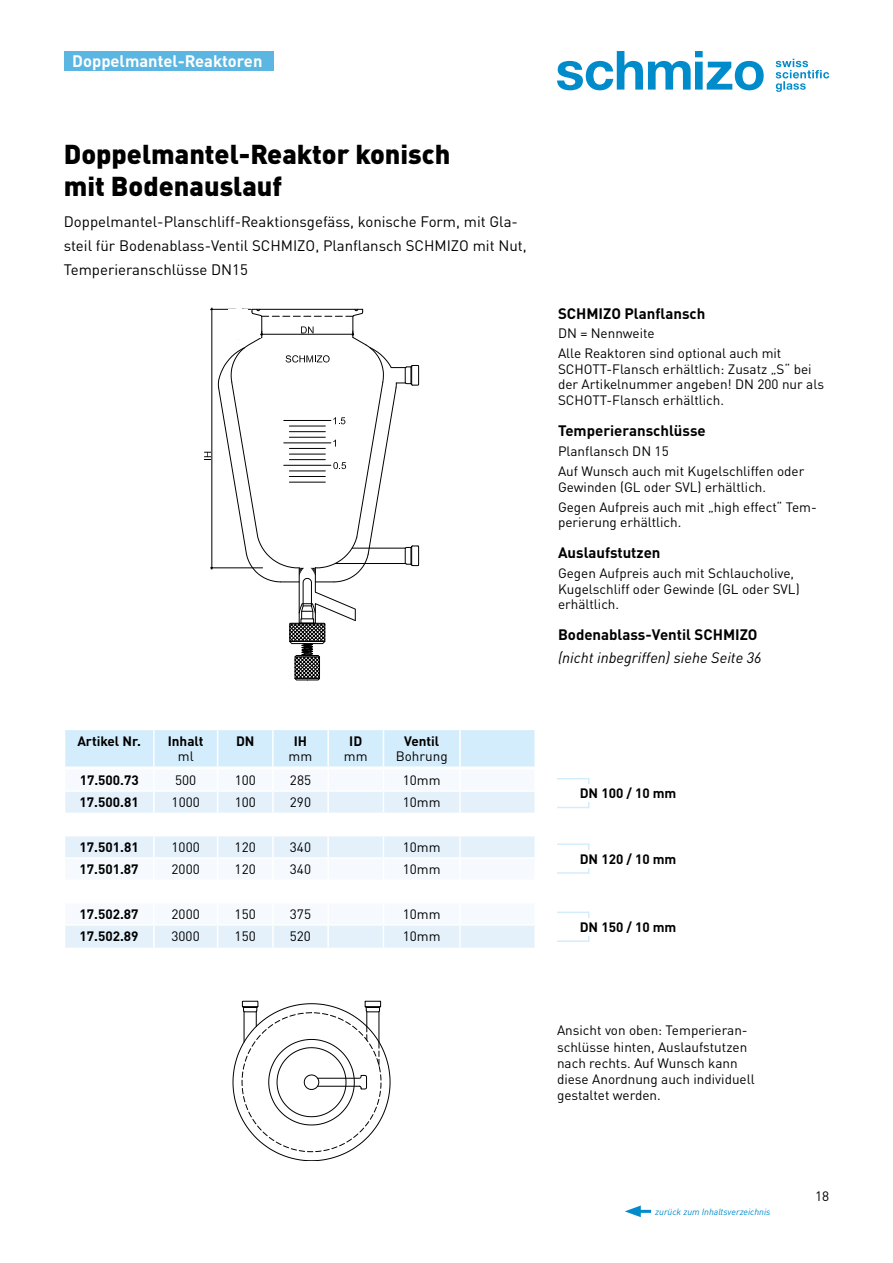
<style>
.page{position:relative;width:893px;height:1263px;background:#fff}
.page>*{position:absolute;margin:0;border:0;box-sizing:border-box;transform-origin:0 0}
.t1{font:900 27px/31.5px "DINOT";color:#000}
.t2{font:700 16.5px "DINOT";color:#fff}
.t3{font:15px/23.7px "DINOT";color:#000}
.t4{font:700 15px "DINOT";color:#000}
.t5{font:italic 15px "DINOT";color:#000}
.t6{font:13.5px/15.6px "DINOT";color:#000}
.t7{font:700 13.5px "DINOT";color:#000}
.t8{font:italic 9px "DINOT";color:#008bcb}
</style>
<div class="page">
<svg style="left:776px;top:59px;width:53px;height:33px"></svg>
<svg style="left:557px;top:51px;width:207px;height:39px"></svg>
<svg style="left:204px;top:307px;width:215px;height:374px"></svg>
<hr style="left:588px;top:912px;width:1px;height:30px;background:#d4edfc">
<hr style="left:557px;top:912px;width:32px;height:1px;background:#d4edfc">
<hr style="left:557px;top:940px;width:32px;height:2px;background:#d4edfc">
<hr style="left:588px;top:778px;width:1px;height:30px;background:#d4edfc">
<hr style="left:557px;top:778px;width:32px;height:1px;background:#d4edfc">
<hr style="left:557px;top:807px;width:32px;height:1px;background:#d4edfc">
<hr style="left:588px;top:843px;width:1px;height:31px;background:#d4edfc">
<hr style="left:557px;top:843px;width:32px;height:2px;background:#d4edfc">
<hr style="left:557px;top:872px;width:32px;height:2px;background:#d4edfc">
<div style="left:580px;top:918px;width:96px;height:17px;background:#fff"></div>
<div style="left:580px;top:785px;width:96px;height:17px;background:#fff"></div>
<div style="left:580px;top:850px;width:96px;height:17px;background:#fff"></div>
<svg style="left:233px;top:1001px;width:157px;height:160px"></svg>
<svg style="left:65px;top:730px;width:470px;height:218px"></svg>
<hr style="left:153px;top:730px;width:2px;height:36px;background:#fff">
<hr style="left:217px;top:730px;width:1px;height:36px;background:#fff">
<hr style="left:272px;top:730px;width:2px;height:36px;background:#fff">
<hr style="left:327px;top:730px;width:2px;height:36px;background:#fff">
<hr style="left:383px;top:730px;width:1px;height:36px;background:#fff">
<hr style="left:459px;top:730px;width:2px;height:36px;background:#fff">
<hr style="left:534px;top:730px;width:2px;height:36px;background:#fff">
<hr style="left:64px;top:766px;width:90px;height:2px;background:#fff">
<hr style="left:154px;top:766px;width:64px;height:2px;background:#fff">
<hr style="left:218px;top:766px;width:55px;height:2px;background:#fff">
<hr style="left:273px;top:766px;width:55px;height:2px;background:#fff">
<hr style="left:328px;top:766px;width:55px;height:2px;background:#fff">
<hr style="left:383px;top:766px;width:77px;height:2px;background:#fff">
<hr style="left:460px;top:766px;width:76px;height:2px;background:#fff">
<div style="left:64px;top:51px;width:210px;height:19px;background:#5cb6e2"></div>
<hr style="left:635px;top:1210px;width:16px;height:3px;background:#008bcb">
<svg style="left:625px;top:1205px;width:16px;height:12px"></svg>
<p class="t2" style="left:72px;top:50px;width:192px">Doppelmantel-Reaktoren</p>
<h1 class="t1" style="left:64px;top:138px;width:388px">Doppelmantel-Reaktor konisch mit Bodenauslauf</h1>
<p class="t3" style="left:64px;top:210px;width:465px">Doppelmantel-Planschliff-Reaktionsgefäss, konische Form, mit Gla&shy;steil für Bodenablass-Ventil SCHMIZO, Planflansch SCHMIZO mit Nut,<br>Temperieranschlüsse DN15</p>
<p class="t7" style="left:77px;top:732px;width:65px">Artikel Nr.</p>
<p class="t7" style="left:168px;top:732px;width:37px">Inhalt</p>
<p class="t6" style="left:178px;top:748px;width:17px">ml</p>
<p class="t7" style="left:236px;top:732px;width:20px">DN</p>
<p class="t7" style="left:294px;top:732px;width:15px">IH</p>
<p class="t6" style="left:289px;top:748px;width:25px">mm</p>
<p class="t7" style="left:349px;top:732px;width:15px">ID</p>
<p class="t6" style="left:344px;top:748px;width:25px">mm</p>
<p class="t7" style="left:404px;top:732px;width:37px">Ventil</p>
<p class="t6" style="left:396px;top:748px;width:53px">Bohrung</p>
<p class="t7" style="left:80px;top:771px;width:61px">17.500.73</p>
<p class="t6" style="left:175px;top:772px;width:23px">500</p>
<p class="t6" style="left:235px;top:772px;width:23px">100</p>
<p class="t6" style="left:290px;top:772px;width:23px">285</p>
<p class="t6" style="left:403px;top:772px;width:39px">10mm</p>
<p class="t7" style="left:80px;top:794px;width:61px">17.500.81</p>
<p class="t6" style="left:172px;top:794px;width:30px">1000</p>
<p class="t6" style="left:235px;top:794px;width:23px">100</p>
<p class="t6" style="left:290px;top:794px;width:23px">290</p>
<p class="t6" style="left:403px;top:794px;width:39px">10mm</p>
<p class="t7" style="left:80px;top:838px;width:61px">17.501.81</p>
<p class="t6" style="left:172px;top:839px;width:30px">1000</p>
<p class="t6" style="left:235px;top:839px;width:23px">120</p>
<p class="t6" style="left:290px;top:839px;width:23px">340</p>
<p class="t6" style="left:403px;top:839px;width:39px">10mm</p>
<p class="t7" style="left:80px;top:861px;width:61px">17.501.87</p>
<p class="t6" style="left:172px;top:861px;width:30px">2000</p>
<p class="t6" style="left:235px;top:861px;width:23px">120</p>
<p class="t6" style="left:290px;top:861px;width:23px">340</p>
<p class="t6" style="left:403px;top:861px;width:39px">10mm</p>
<p class="t7" style="left:80px;top:905px;width:61px">17.502.87</p>
<p class="t6" style="left:172px;top:906px;width:30px">2000</p>
<p class="t6" style="left:235px;top:906px;width:23px">150</p>
<p class="t6" style="left:290px;top:906px;width:23px">375</p>
<p class="t6" style="left:403px;top:906px;width:39px">10mm</p>
<p class="t7" style="left:80px;top:927px;width:61px">17.502.89</p>
<p class="t6" style="left:172px;top:928px;width:30px">3000</p>
<p class="t6" style="left:235px;top:928px;width:23px">150</p>
<p class="t6" style="left:290px;top:928px;width:23px">520</p>
<p class="t6" style="left:403px;top:928px;width:39px">10mm</p>
<p class="t4" style="left:558px;top:303px;width:149px">SCHMIZO Planflansch</p>
<p class="t6" style="left:558px;top:323px;width:225px;line-height:19.8px">DN = Nennweite<br>Alle Reaktoren sind optional auch mit</p>
<p class="t6" style="left:558px;top:361px;width:268px">SCHOTT-Flansch erhältlich: Zusatz „S“ bei der Artikelnummer angeben! DN 200 nur als<br>SCHOTT-Flansch erhältlich.</p>
<p class="t4" style="left:558px;top:421px;width:149px">Temperieranschlüsse</p>
<p class="t6" style="left:558px;top:441px;width:248px;line-height:19.8px">Planflansch DN 15<br>Auf Wunsch auch mit Kugelschliffen oder</p>
<p class="t6" style="left:558px;top:477px;width:260px;line-height:19.8px">Gewinden (GL oder SVL) erhältlich.<br>Gegen Aufpreis auch mit „high effect“ Tem-</p>
<p class="t6" style="left:558px;top:514px;width:123px">perierung erhältlich.</p>
<p class="t4" style="left:558px;top:543px;width:104px">Auslaufstutzen</p>
<p class="t6" style="left:558px;top:565px;width:243px">Gegen Aufpreis auch mit Schlaucholive,<br>Kugelschliff oder Gewinde (GL oder SVL) erhältlich.</p>
<p class="t4" style="left:558px;top:625px;width:201px">Bodenablass-Ventil SCHMIZO</p>
<p class="t5" style="left:558px;top:648px;width:205px">(nicht inbegriffen) siehe Seite 36</p>
<p class="t7" style="left:580px;top:784px;width:98px">DN 100 / 10 mm</p>
<p class="t7" style="left:580px;top:850px;width:98px">DN 120 / 10 mm</p>
<p class="t7" style="left:580px;top:918px;width:98px">DN 150 / 10 mm</p>
<p class="t6" style="left:557px;top:1022px;width:199px;line-height:16.2px">Ansicht von oben: Temperieran&shy;schlüsse hinten, Auslaufstutzen nach rechts. Auf Wunsch kann diese Anordnung auch individuell gestaltet werden.</p>
<p class="t8" style="left:655px;top:1206px;width:117px">zurück zum Inhaltsverzeichnis</p>
<p class="t6" style="left:815px;top:1188px;width:16px">18</p>
</div>
